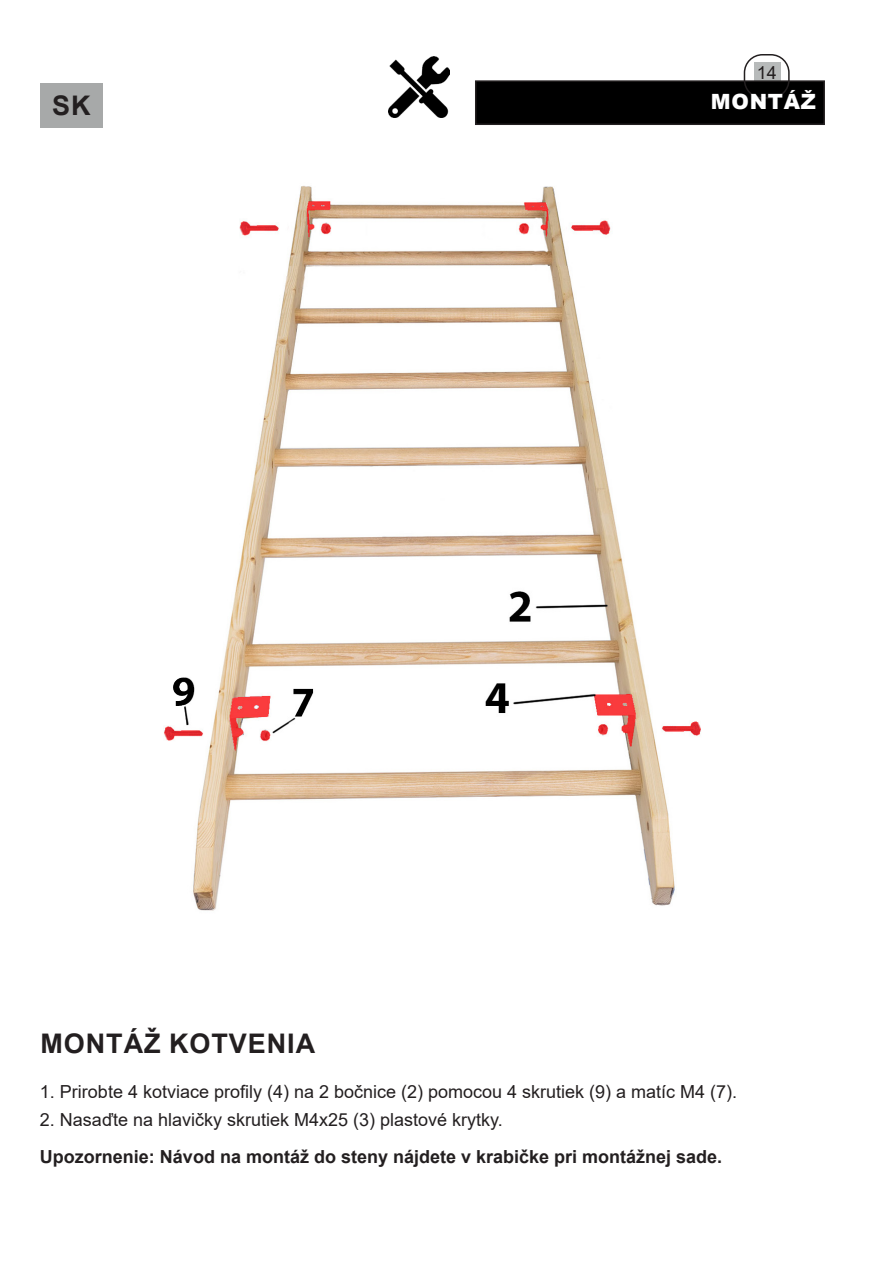
<style>
.page{position:relative;width:893px;height:1263px;background:#fff}
.page>*{position:absolute;margin:0;border:0;box-sizing:border-box;transform-origin:0 0}
.t1{font:700 27px "Arial";letter-spacing:.035em;color:#231f20}
.t2{font:900 21px "Arial";letter-spacing:.035em;color:#fff}
.Ztucneni{font:18px "Arial";color:#231f20}
.Ztucneni-2{font:700 18px "Arial";color:#231f20}
</style>
<div class="page">
<div style="left:754px;top:62px;width:26px;height:21px;background:#b7baba"></div>
<div style="left:476px;top:81px;width:348px;height:43px;background:#000"></div>
<div style="left:475px;top:80px;width:350px;height:45px;border:2px solid #231f20"></div>
<div style="left:744px;top:54px;width:46px;height:45px;border:2px solid #231f20;border-radius:18px"></div>
<div style="left:40px;top:83px;width:63px;height:45px;background:#a7a9a9"></div>
<img style="left:388px;top:57px;width:62px;height:61px">
<img style="left:164px;top:186px;width:537px;height:725px">
<p class="Ztucneni" style="left:757px;top:60px;width:22px">14</p>
<h1 class="t1" style="left:52px;top:87px;width:40px">SK</h1>
<p class="t2" style="left:711px;top:87px;width:107px">MONTÁŽ</p>
<p class="t1" style="left:40px;top:1024px;width:276px">MONTÁŽ KOTVENIA</p>
<p class="Ztucneni" style="left:40px;top:1079px;width:699px">1. Prirobte 4 kotviace profily (4) na 2 bočnice (2) pomocou 4 skrutiek (9) a matíc M4 (7).</p>
<p class="Ztucneni" style="left:40px;top:1107px;width:464px">2. Nasaďte na hlavičky skrutiek M4x25 (3) plastové krytky.</p>
<p class="Ztucneni-2" style="left:40px;top:1144px;width:684px">Upozornenie: Návod na montáž do steny nájdete v krabičke pri montážnej sade.</p>
</div>
